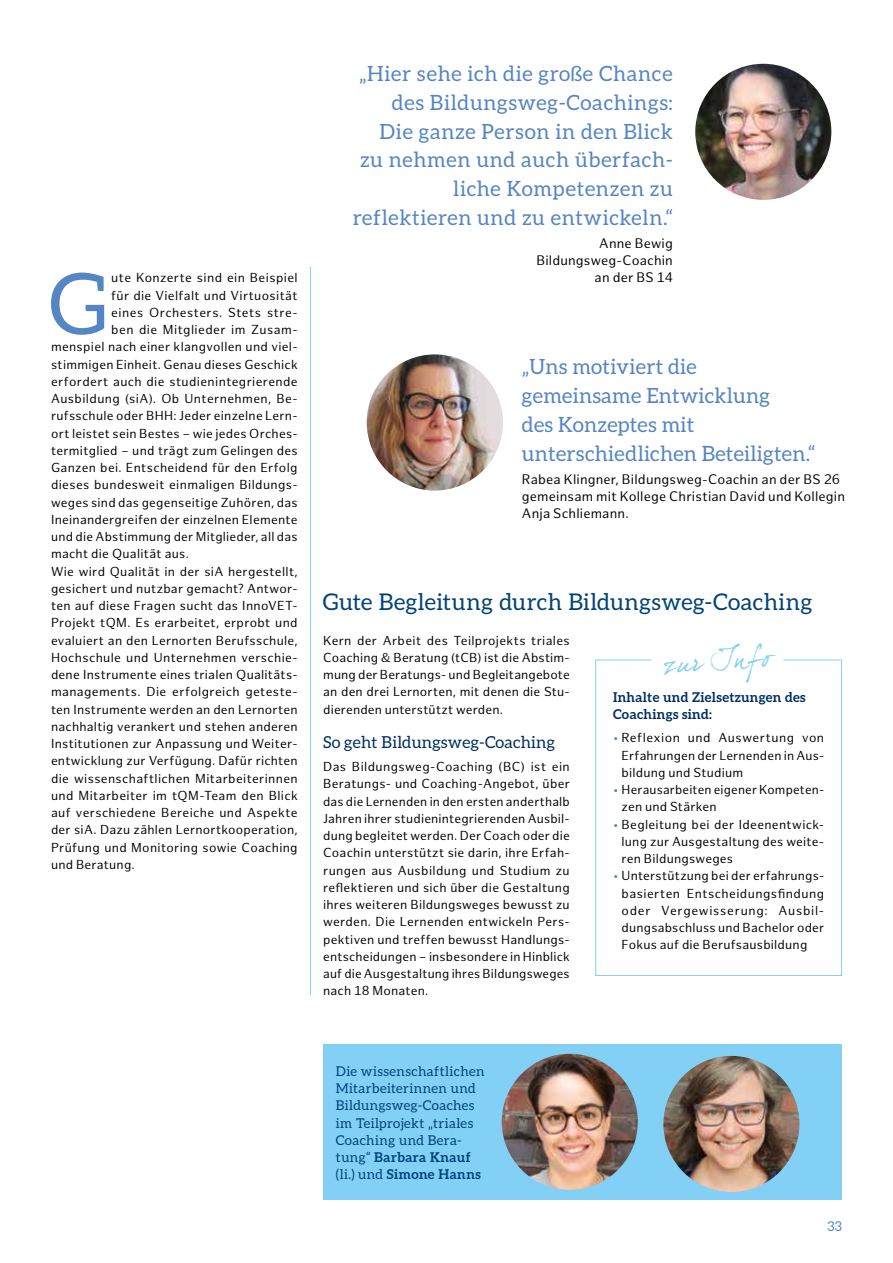
<style>
.page{position:relative;width:893px;height:1263px;background:#fff}
.page>*{position:absolute;margin:0;border:0;box-sizing:border-box;transform-origin:0 0}
.Fließtext_8_5___1__A{font:84.9px "Aleo";color:#5585c4}
.t1{font:27px "Dear Joefour";color:#82d0f5}
.Subline_Aleo_schwarz{font:22.95px "Aleo";letter-spacing:.02em;color:#004377}
.Zitat{font:21px/28.8px "Aleo";letter-spacing:.03em;color:#5585c4;text-align:right}
.Zitat-2{font:21px "Aleo";letter-spacing:.01em;color:#5585c4}
.t2{font:16.5px "Aleo";letter-spacing:.01em;color:#002e63}
.Fließtext_8_5{font:13.5px/17.2px "Hamburg Sans";letter-spacing:.015em;color:#000;text-align:right}
.Bildunterschrift{font:13.5px/17.2px "Aleo";letter-spacing:.03em;color:#004377}
.Text_Auszeichnung{font:700 13.5px/17.2px "Aleo";letter-spacing:.02em;color:#002e63}
.t3{font:13.5px "Aleo";color:#5585c4}
.Fließtext_8_5-2{font:12.75px/17.2px "Hamburg Sans";letter-spacing:.015em;color:#000;text-align:justify}
.Fließtext_8_5___1__A-2{font:12.75px "Hamburg Sans";letter-spacing:.025em;color:#000}
.s1{color:#5585c4}
.s2{font-weight:700}
</style>
<div class="page">
<hr style="left:310px;top:267px;width:1px;height:728px;background:#82d0f5">
<div style="left:323px;top:1044px;width:519px;height:155px;background:#82d0f5"></div>
<img style="left:502px;top:1054px;width:136px;height:136px;border-radius:68px">
<img style="left:663px;top:1056px;width:136px;height:136px;border-radius:68px">
<img style="left:695px;top:64px;width:136px;height:136px;border-radius:68px">
<img style="left:367px;top:354px;width:136px;height:136px;border-radius:68px">
<div style="left:595px;top:660px;width:247px;height:316px;border:1px solid #82d0f5"></div>
<svg style="left:650px;top:659px;width:134px;height:3px"></svg>
<p class="Fließtext_8_5___1__A" style="left:49px;top:256px;width:60px">G</p>
<p class="Fließtext_8_5___1__A-2" style="left:111px;top:270px;width:188px">ute Konzerte sind ein Beispiel</p>
<p class="Fließtext_8_5___1__A-2" style="left:111px;top:288px;width:188px">für die Vielfalt und Virtuosität</p>
<p class="Fließtext_8_5___1__A-2" style="left:111px;top:305px;width:188px">eines Orchesters. Stets stre-</p>
<p class="Fließtext_8_5___1__A-2" style="left:111px;top:322px;width:188px">ben die Mitglieder im Zusam-</p>
<p class="Fließtext_8_5___1__A-2" style="left:51px;top:339px;width:248px">menspiel nach einer klangvollen und viel-</p>
<p class="Fließtext_8_5___1__A-2" style="left:51px;top:357px;width:248px">stimmigen Einheit. Genau dieses Geschick</p>
<p class="Fließtext_8_5___1__A-2" style="left:51px;top:374px;width:248px">erfordert auch die studienintegrierende</p>
<p class="Fließtext_8_5___1__A-2" style="left:51px;top:391px;width:248px">Ausbildung (siA). Ob Unternehmen, Be-</p>
<p class="Fließtext_8_5___1__A-2" style="left:51px;top:408px;width:248px">rufsschule oder BHH: Jeder einzelne Lern-</p>
<p class="Fließtext_8_5___1__A-2" style="left:51px;top:426px;width:248px">ort leistet sein Bestes – wie jedes Orches-</p>
<p class="Fließtext_8_5___1__A-2" style="left:51px;top:443px;width:248px">termitglied – und trägt zum Gelingen des</p>
<p class="Fließtext_8_5___1__A-2" style="left:51px;top:460px;width:248px">Ganzen bei. Entscheidend für den Erfolg</p>
<p class="Fließtext_8_5___1__A-2" style="left:51px;top:477px;width:248px">dieses bundesweit einmaligen Bildungs-</p>
<p class="Fließtext_8_5___1__A-2" style="left:51px;top:495px;width:248px">weges sind das gegenseitige Zuhören, das</p>
<p class="Fließtext_8_5___1__A-2" style="left:51px;top:512px;width:248px">Ineinandergreifen der einzelnen Elemente</p>
<p class="Fließtext_8_5___1__A-2" style="left:51px;top:529px;width:248px">und die Abstimmung der Mitglieder, all das</p>
<p class="Fließtext_8_5___1__A-2" style="left:51px;top:546px;width:139px">macht die Qualität aus.</p>
<p class="Fließtext_8_5-2" style="left:51px;top:563px;width:248px">Wie wird Qualität in der siA hergestellt, gesichert und nutzbar gemacht? Antwor&shy;ten auf diese Fragen sucht das InnoVET-Projekt tQM. Es erarbeitet, erprobt und evaluiert an den Lernorten Berufsschule, Hochschule und Unternehmen verschie&shy;dene Instrumente eines trialen Qualitäts&shy;managements. Die erfolgreich geteste&shy;ten Instrumente werden an den Lernorten nachhaltig verankert und stehen anderen Institutionen zur Anpassung und Weiter&shy;entwicklung zur Verfügung. Dafür richten die wissenschaftlichen Mitarbeiterinnen und Mitarbeiter im tQM-Team den Blick auf verschiedene Bereiche und Aspekte der siA. Dazu zählen Lernortkooperation, Prüfung und Monitoring sowie Coaching und Beratung.</p>
<p class="Zitat" style="left:359px;top:59px;width:315px">„Hier sehe ich die große Chance des Bildungsweg-Coachings:<br>Die ganze Person in den Blick</p>
<p class="Zitat" style="left:353px;top:145px;width:321px">zu nehmen und auch überfach&shy;liche Kompetenzen zu reflektieren und zu entwickeln.“</p>
<p class="Fließtext_8_5" style="left:536px;top:235px;width:138px">Anne Bewig<br>Bildungsweg-Coachin</p>
<p class="Fließtext_8_5" style="left:595px;top:269px;width:80px">an der BS 14</p>
<p class="Zitat-2" style="left:522px;top:355px;width:176px">„Uns motiviert die</p>
<p class="Zitat-2" style="left:522px;top:384px;width:250px">gemeinsame Entwicklung</p>
<p class="Zitat-2" style="left:522px;top:412px;width:174px">des Konzeptes mit</p>
<p class="Zitat-2" style="left:522px;top:441px;width:295px">unterschiedlichen Beteiligten.“</p>
<p class="Fließtext_8_5" style="left:522px;top:471px;width:325px;text-align:left">Rabea Klingner, Bildungsweg-Coachin an der BS 26 gemeinsam mit Kollege Christian David und Kollegin</p>
<p class="Fließtext_8_5" style="left:522px;top:505px;width:108px">Anja Schliemann.</p>
<p class="Subline_Aleo_schwarz" style="left:323px;top:589px;width:491px">Gute Begleitung durch Bildungsweg-Coaching</p>
<p class="Fließtext_8_5-2" style="left:323px;top:632px;width:248px">Kern der Arbeit des Teilprojekts triales Coaching &amp; Beratung (tCB) ist die Abstim&shy;mung der Beratungs- und Begleitangebote an den drei Lernorten, mit denen die Stu&shy;dierenden unterstützt werden.</p>
<h3 class="t2" style="left:323px;top:733px;width:233px">So geht Bildungsweg-Coaching</h3>
<p class="Fließtext_8_5-2" style="left:323px;top:758px;width:248px">Das Bildungsweg-Coaching (BC) ist ein Beratungs- und Coaching-Angebot, über das die Lernenden in den ersten anderthalb Jahren ihrer studienintegrierenden Ausbil&shy;dung begleitet werden. Der Coach oder die Coachin unterstützt sie darin, ihre Erfah&shy;rungen aus Ausbildung und Studium zu reflektieren und sich über die Gestaltung ihres weiteren Bildungsweges bewusst zu werden. Die Lernenden entwickeln Pers&shy;pektiven und treffen bewusst Handlungs&shy;entscheidungen – insbesondere in Hinblick auf die Ausgestaltung ihres Bildungsweges nach 18 Monaten.</p>
<p class="t1" style="left:662px;top:648px;width:109px;rotate:-4deg">zur Info</p>
<p class="Text_Auszeichnung" style="left:613px;top:688px;width:194px">Inhalte und Zielsetzungen des<br>Coachings sind:</p>
<p class="Fließtext_8_5-2" style="left:622px;top:730px;width:204px;text-indent:-9px"><span class="s1">•</span> Reflexion und Auswertung von Erfahrungen der Lernenden in Aus&shy;bildung und Studium</p>
<p class="Fließtext_8_5-2" style="left:622px;top:781px;width:204px;text-indent:-9px"><span class="s1">•</span> Herausarbeiten eigener Kompeten&shy;zen und Stärken</p>
<p class="Fließtext_8_5-2" style="left:622px;top:816px;width:204px;text-indent:-9px"><span class="s1">•</span> Begleitung bei der Ideenentwick&shy;lung zur Ausgestaltung des weite&shy;ren Bildungsweges</p>
<p class="Fließtext_8_5-2" style="left:622px;top:868px;width:204px;text-indent:-9px"><span class="s1">•</span> Unterstützung bei der erfahrungs&shy;basierten Entscheidungsfindung oder Vergewisserung: Ausbil&shy;dungsabschluss und Bachelor oder Fokus auf die Berufsausbildung</p>
<p class="Bildunterschrift" style="left:336px;top:1062px;width:150px">Die wissenschaftlichen<br>Mitarbeiterinnen und<br>Bildungsweg-Coaches</p>
<p class="Bildunterschrift" style="left:336px;top:1114px;width:146px">im Teilprojekt „triales<br>Coaching und Bera&shy;tung“ <span class="s2">Barbara Knauf </span>(li.) und <span class="s2">Simone Hanns</span></p>
<p class="t3" style="left:827px;top:1219px;width:16px">33</p>
</div>
